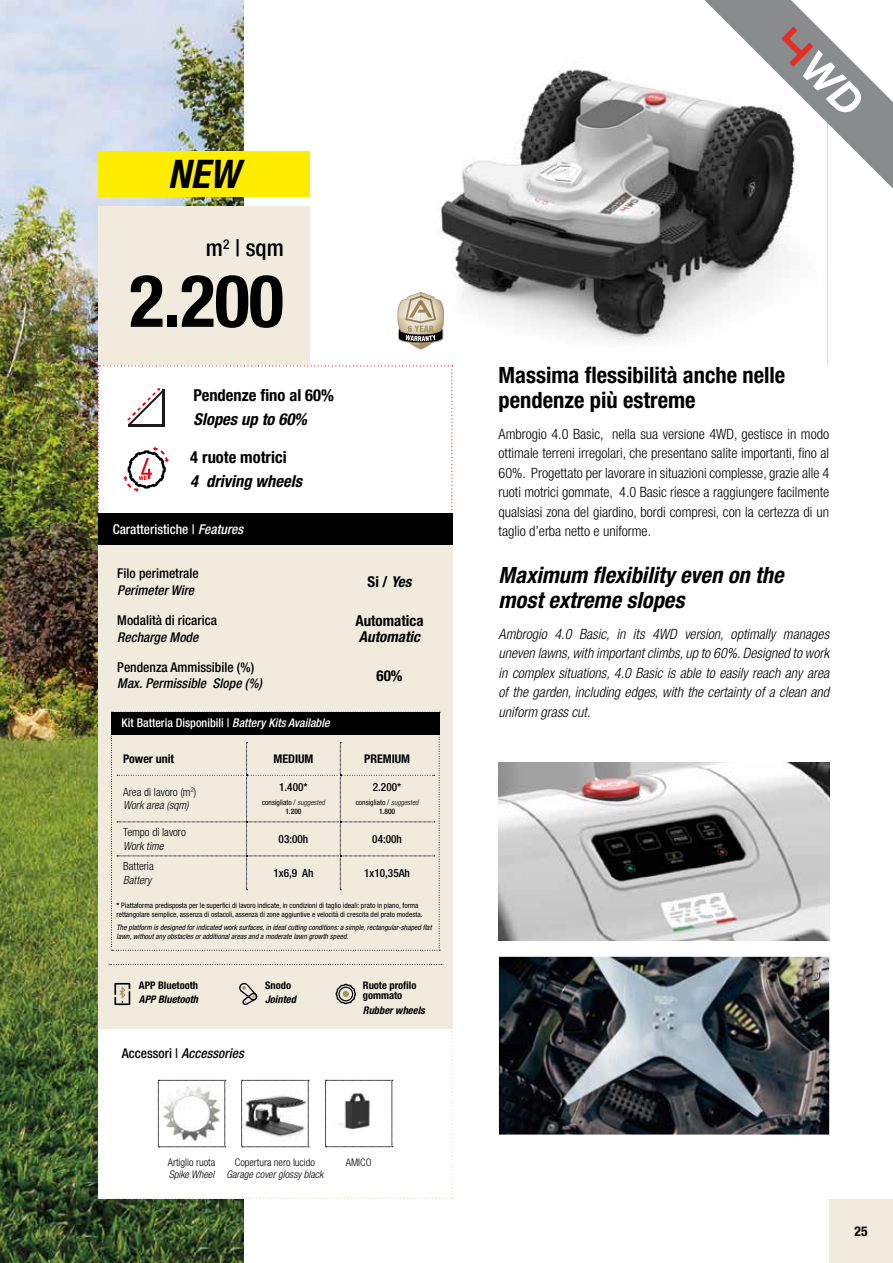
<style>
.page{position:relative;width:893px;height:1263px;background:#fff}
.page>*{position:absolute;margin:0;border:0;box-sizing:border-box;transform-origin:0 0}
.t1{font:700 condensed 72.9px "Helvetica Neue LT Pro";color:#000}
.t2{font:italic 700 condensed 39.45px "Helvetica Neue LT Pro";color:#000}
.t3{font:500 condensed 23.1px "Helvetica Neue LT Pro";color:#000}
.t4{font:700 condensed 22.5px/25.5px "Helvetica Neue LT Pro";color:#000}
.t5{font:italic 700 condensed 22.5px/25.5px "Helvetica Neue LT Pro";color:#000}
.t6{font:700 condensed 16.5px "Helvetica Neue LT Pro";color:#000}
.t7{font:italic 700 condensed 16.5px "Helvetica Neue LT Pro";color:#000}
.t8{font:700 condensed 15px "Helvetica Neue LT Pro";color:#000}
.t9{font:italic 700 condensed 15px "Helvetica Neue LT Pro";color:#000}
.t10{font:300 condensed 14.25px/19.5px "Helvetica Neue LT Pro";color:#000;text-align:justify}
.t11{font:italic 300 condensed 14.25px/19.5px "Helvetica Neue LT Pro";color:#000;text-align:justify}
.t12{font:italic 500 condensed 13.5px "Helvetica Neue LT Pro";color:#000}
.t13{font:500 condensed 13.5px "Helvetica Neue LT Pro";color:#000}
.t14{font:500 condensed 13.5px "Helvetica Neue LT Pro";color:#fff}
.t15{font:700 condensed 13.5px "Helvetica Neue LT Pro";color:#000}
.t16{font:500 condensed 12px "Helvetica Neue LT Pro";color:#fff}
.t17{font:700 condensed 12px "Helvetica Neue LT Pro";color:#000}
.t18{font:300 condensed 11.25px/13.5px "Helvetica Neue LT Pro";color:#000}
.t19{font:500 condensed 11.25px "Helvetica Neue LT Pro";color:#000}
.t20{font:italic 300 condensed 11.25px "Helvetica Neue LT Pro";color:#000}
.t21{font:300 condensed 10.5px "Helvetica Neue LT Pro";color:#000}
.t22{font:700 condensed 10.5px/10.5px "Helvetica Neue LT Pro";color:#000}
.t23{font:italic 300 condensed 10.5px "Helvetica Neue LT Pro";color:#000}
.t24{font:italic 700 condensed 10.5px "Helvetica Neue LT Pro";color:#000}
.t25{font:condensed 7.5px/9px "Helvetica Neue LT Pro";color:#000;text-align:center}
.t26{font:italic condensed 7.5px/9px "Helvetica Neue LT Pro";color:#000}
.s1{font-style:italic}
.s2{font-weight:300;font-style:italic}
.s3{font-weight:500}
.s4{font-weight:700}
.s5{font-style:normal}
</style>
<div class="page">
<div style="left:829px;top:1199px;width:64px;height:64px;background:#f1ebde"></div>
<img style="left:0;top:0;width:244px;height:1263px">
<img style="left:499px;top:763px;width:330px;height:177px">
<img style="left:499px;top:957px;width:330px;height:177px">
<img style="left:438px;top:69px;width:390px;height:295px">
<svg style="left:397px;top:292px;width:49px;height:57px"></svg>
<div style="left:98px;top:206px;width:211px;height:160px;background:#f1ebde"></div>
<svg style="left:98px;top:1024px;width:355px;height:175px"></svg>
<svg style="left:98px;top:365px;width:355px;height:152px"></svg>
<div style="left:98px;top:516px;width:354px;height:512px;background:#f1ebde"></div>
<div style="left:98px;top:513px;width:354px;height:31px;background:#000"></div>
<svg style="left:109px;top:964px;width:333px;height:1px"></svg>
<svg style="left:114px;top:983px;width:16px;height:22px"></svg>
<svg style="left:239px;top:983px;width:18px;height:22px"></svg>
<svg style="left:336px;top:984px;width:20px;height:20px"></svg>
<svg style="left:111px;top:734px;width:329px;height:217px"></svg>
<div style="left:111px;top:712px;width:329px;height:22px;background:#000"></div>
<div style="left:98px;top:151px;width:211px;height:46px;background:#ffed00"></div>
<svg style="left:687px;top:0;width:206px;height:204px"></svg>
<h2 class="t2" style="left:168px;top:150px;width:73px">NEW</h2>
<h3 class="t3" style="left:206px;top:234px;width:79px">m<sup>2</sup> | sqm</h3>
<h1 class="t1" style="left:129px;top:257px;width:156px">2.200</h1>
<p class="t6" style="left:194px;top:385px;width:142px">Pendenze fino al 60%</p>
<p class="t7" style="left:194px;top:409px;width:115px">Slopes up to 60%</p>
<p class="t6" style="left:190px;top:447px;width:98px">4 ruote motrici</p>
<p class="t7" style="left:190px;top:471px;width:113px">4 driving wheels</p>
<p class="t14" style="left:113px;top:521px;width:132px">Caratteristiche | <span class="s1">Features</span></p>
<p class="t13" style="left:117px;top:565px;width:83px">Filo perimetrale</p>
<p class="t12" style="left:117px;top:582px;width:78px">Perimeter Wire</p>
<p class="t13" style="left:117px;top:612px;width:101px">Modalità di ricarica</p>
<p class="t12" style="left:117px;top:629px;width:83px">Recharge Mode</p>
<p class="t13" style="left:117px;top:659px;width:138px">Pendenza Ammissibile (%)</p>
<p class="t12" style="left:117px;top:676px;width:146px">Max. Permissible Slope (%)</p>
<p class="t16" style="left:122px;top:715px;width:210px">Kit Batteria Disponibili | <span class="s1">Battery Kits Available</span></p>
<p class="t8" style="left:368px;top:573px;width:45px">Si / <span class="s1">Yes</span></p>
<p class="t8" style="left:355px;top:611px;width:70px">Automatica</p>
<p class="t9" style="left:359px;top:628px;width:63px">Automatic</p>
<p class="t8" style="left:376px;top:666px;width:28px">60%</p>
<p class="t17" style="left:123px;top:752px;width:53px">Power unit</p>
<p class="t17" style="left:273px;top:752px;width:41px">MEDIUM</p>
<p class="t17" style="left:364px;top:752px;width:47px">PREMIUM</p>
<p class="t18" style="left:123px;top:785px;width:75px">Area di lavoro (m<sup>2</sup>)<br><span class="s1">Work area (sqm)</span></p>
<p class="t19" style="left:279px;top:781px;width:30px">1.400*</p>
<p class="t19" style="left:373px;top:781px;width:30px">2.200*</p>
<p class="t25" style="left:356px;top:797px;width:64px">consigliato / <span class="s2">suggested<br></span><span class="s3">1.800</span></p>
<p class="t25" style="left:262px;top:797px;width:64px">consigliato / <span class="s2">suggested<br></span><span class="s3">1.200</span></p>
<p class="t18" style="left:123px;top:825px;width:64px">Tempo di lavoro</p>
<p class="t20" style="left:123px;top:839px;width:42px">Work time</p>
<p class="t18" style="left:123px;top:859px;width:32px">Batteria</p>
<p class="t20" style="left:123px;top:873px;width:30px">Battery</p>
<p class="t19" style="left:279px;top:832px;width:31px">03:00h</p>
<p class="t19" style="left:372px;top:832px;width:31px">04:00h</p>
<p class="t19" style="left:273px;top:866px;width:41px">1x6,9 Ah</p>
<p class="t19" style="left:364px;top:866px;width:47px">1x10,35Ah</p>
<p class="t25" style="left:117px;top:901px;width:308px;text-align:left"><span class="s4">*</span> Piattaforma predisposta per le superfici di lavoro indicate, in condizioni di taglio ideali: prato in piano, forma rettangolare semplice, assenza di ostacoli, assenza di zone aggiuntive e velocità di crescita del prato modesta.</p>
<p class="t26" style="left:117px;top:923px;width:317px">The platform is designed for indicated work surfaces, in ideal cutting conditions: a simple, rectangular-shaped flat lawn, without any obstacles or additional areas and a moderate lawn growth speed.</p>
<p class="t22" style="left:139px;top:979px;width:61px">APP Bluetooth</p>
<p class="t24" style="left:139px;top:993px;width:61px">APP Bluetooth</p>
<p class="t12" style="left:122px;top:1045px;width:123px"><span class="s5">Accessori |</span> Accessories</p>
<p class="t22" style="left:265px;top:979px;width:28px">Snodo</p>
<p class="t24" style="left:265px;top:993px;width:32px">Jointed</p>
<p class="t22" style="left:363px;top:979px;width:55px">Ruote profilo gommato</p>
<p class="t24" style="left:363px;top:1004px;width:64px">Rubber wheels</p>
<p class="t21" style="left:168px;top:1156px;width:49px">Artiglio ruota</p>
<p class="t23" style="left:169px;top:1168px;width:47px">Spike Wheel</p>
<p class="t21" style="left:235px;top:1156px;width:82px">Copertura nero lucido</p>
<p class="t21" style="left:346px;top:1156px;width:27px">AMICO</p>
<p class="t23" style="left:226px;top:1168px;width:98px">Garage cover glossy black</p>
<h3 class="t4" style="left:499px;top:362px;width:288px">Massima flessibilità anche nelle pendenze più estreme</h3>
<p class="t10" style="left:499px;top:424px;width:332px">Ambrogio 4.0 Basic, nella sua versione 4WD, gestisce in modo ottimale terreni irregolari, che presentano salite importanti, fino al 60%. Progettato per lavorare in situazioni complesse, grazie alle 4 ruoti motrici gommate, 4.0 Basic riesce a raggiungere facilmente qualsiasi zona del giardino, bordi compresi, con la certezza di un taglio d’erba netto e uniforme.</p>
<h3 class="t5" style="left:499px;top:562px;width:286px">Maximum flexibility even on the most extreme slopes</h3>
<p class="t11" style="left:499px;top:624px;width:332px">Ambrogio 4.0 Basic, in its 4WD version, optimally manages uneven lawns, with important climbs, up to 60%. Designed to work in complex situations, 4.0 Basic is able to easily reach any area of the garden, including edges, with the certainty of a clean and uniform grass cut.</p>
<p class="t15" style="left:855px;top:1223px;width:14px">25</p>
</div>
